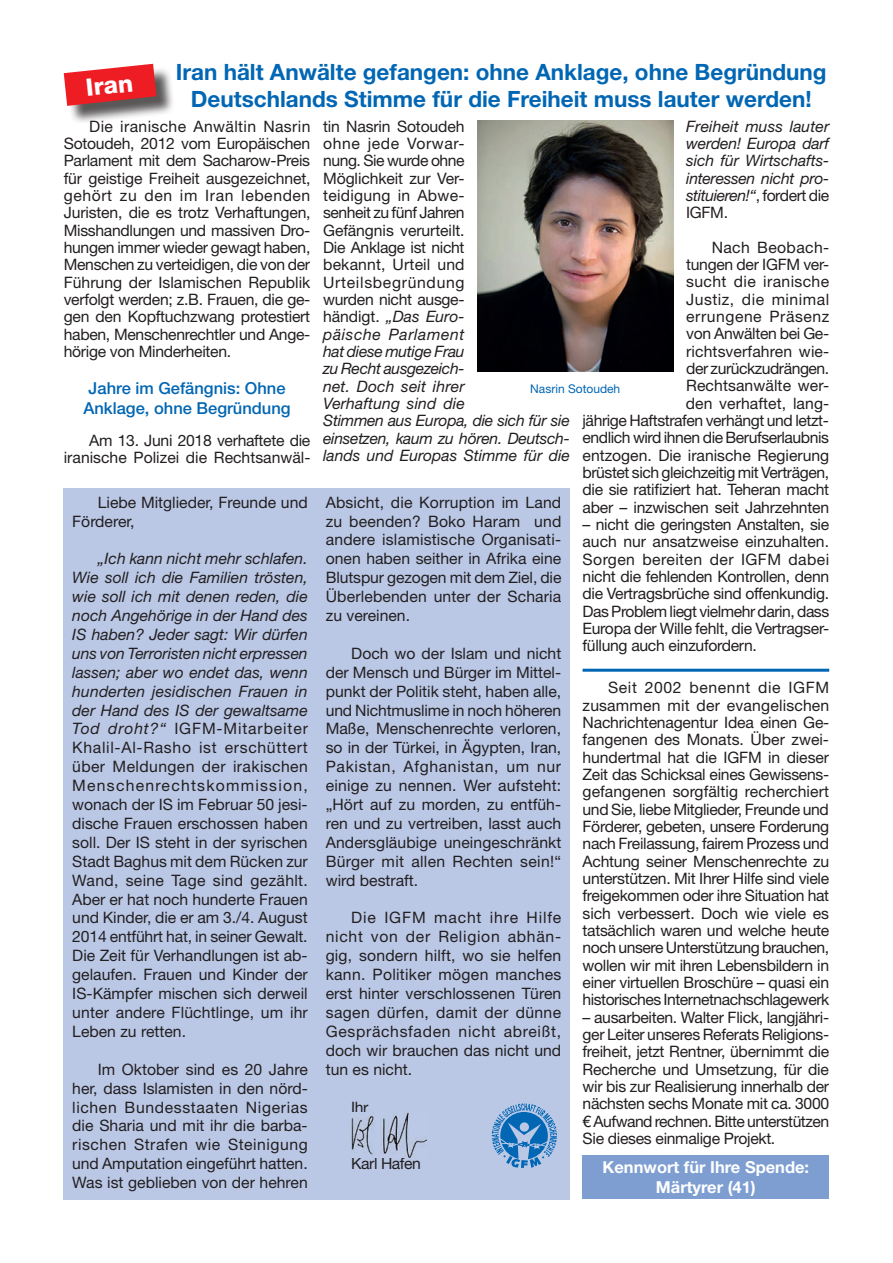
<style>
.page{position:relative;width:893px;height:1263px;background:#fff}
.page>*{position:absolute;margin:0;border:0;box-sizing:border-box;transform-origin:0 0}
.t1{font:800 24px "Helvetica Neue LT Std";color:#fff}
.t2{font:700 22.5px/27px "Helvetica Neue LT Std";color:#0166b3;text-align:center}
.t3{font:500 16.5px/19.8px "Helvetica Neue LT Std";color:#0166b3;text-align:center}
.t4{font:700 16.5px/19.8px "Helvetica Neue LT Std";color:#fff;text-align:center}
.t5{font:15.75px/17.4px "Helvetica Neue LT Std";letter-spacing:-.01em;color:#231f20;text-align:justify}
.t6{font:italic 15.75px/17.2px "Helvetica Neue LT Std";letter-spacing:-.02em;color:#231f20;text-align:justify}
.t7{font:15.75px "Helvetica Neue LT Std";letter-spacing:-.03em;color:#231f20}
.t8{font:12px "Helvetica Neue LT Std";color:#0166b3}
.s1{font-style:italic}
.s2{font-style:normal}
</style>
<div class="page">
<div style="left:66px;top:66px;width:119px;height:65px;background:#231f20;opacity:.75"></div>
<svg style="left:64px;top:64px;width:92px;height:42px;background:#df3f44"></svg>
<div style="left:64px;top:488px;width:506px;height:711px;background:#bac8e6"></div>
<svg style="left:492px;top:1103px;width:65px;height:65px"></svg>
<img style="left:352px;top:1113px;width:75px;height:44px">
<hr style="left:583px;top:669px;width:246px;height:3px;background:#0166b3">
<div style="left:583px;top:1156px;width:246px;height:43px;background:#7e9ed2"></div>
<img style="left:477px;top:121px;width:196px;height:250px">
<h1 class="t1" style="left:84px;top:73px;width:49px;rotate:-6deg">Iran</h1>
<h2 class="t2" style="left:176px;top:58px;width:652px">Iran hält Anwälte gefangen: ohne Anklage, ohne Begründung<br>Deutschlands Stimme für die Freiheit muss lauter werden!</h2>
<p class="t5" style="left:64px;top:117px;width:248px;text-indent:26px">Die iranische Anwältin Nasrin Sotoudeh, 2012 vom Europäischen Parlament mit dem Sacharow-Preis für geistige Freiheit ausgezeichnet, gehört zu den im Iran lebenden Juristen, die es trotz Verhaftungen, Misshandlungen und massiven Dro&shy;hungen immer wieder gewagt haben, Menschen zu verteidigen, die von der Führung der Islamischen Republik verfolgt werden; z.B. Frauen, die ge&shy;gen den Kopftuchzwang protestiert haben, Menschenrechtler und Ange&shy;hörige von Minderheiten.</p>
<p class="t3" style="left:83px;top:378px;width:209px">Jahre im Gefängnis: Ohne<br>Anklage, ohne Begründung</p>
<p class="t5" style="left:64px;top:431px;width:248px;text-align:right">Am 13. Juni 2018 verhaftete die iranische Polizei die Rechtsanwäl-</p>
<p class="t5" style="left:72px;top:492px;width:237px;line-height:18.9px;text-indent:26px">Liebe Mitglieder, Freunde und<br>Förderer,</p>
<p class="t5" style="left:72px;top:549px;width:237px;line-height:18.9px;text-indent:26px"><span class="s1">„Ich kann nicht mehr schlafen.<br>Wie soll ich die Familien trösten, wie soll ich mit denen reden, die noch Angehörige in der Hand des IS haben? Jeder sagt: Wir dürfen uns von Terroristen nicht erpressen lassen; aber wo endet das, wenn hunderten jesidischen Frauen in der Hand des IS der gewaltsame Tod droht?“</span> IGFM-Mitarbeiter Khalil-Al-Rasho ist erschüttert über Meldungen der irakischen Menschenrechtskommission, wonach der IS im Februar 50 jesi&shy;dische Frauen erschossen haben soll. Der IS steht in der syrischen Stadt Baghus mit dem Rücken zur Wand, seine Tage sind gezählt.<br>Aber er hat noch hunderte Frauen und Kinder, die er am 3./4. August 2014 entführt hat, in seiner Gewalt.<br>Die Zeit für Verhandlungen ist ab&shy;gelaufen. Frauen und Kinder der IS-Kämpfer mischen sich derweil unter andere Flüchtlinge, um ihr Leben zu retten.</p>
<p class="t5" style="left:72px;top:1059px;width:237px;line-height:18.9px;text-indent:26px">Im Oktober sind es 20 Jahre her, dass Islamisten in den nörd&shy;lichen Bundesstaaten Nigerias die Sharia und mit ihr die barba&shy;rischen Strafen wie Steinigung und Amputation eingeführt hatten.<br>Was ist geblieben von der hehren</p>
<p class="t5" style="left:323px;top:117px;width:248px;text-align:left">tin Nasrin Sotoudeh<br>ohne jede Vorwar-<br>nung. Sie wurde ohne<br>Möglichkeit zur Ver-<br>teidigung in Abwe-<br>senheit zu fünf Jahren<br>Gefängnis verurteilt.<br>Die Anklage ist nicht<br>bekannt, Urteil und<br>Urteilsbegründung<br>wurden nicht ausge-<br>händigt. <span class="s1">„Das Euro-<br>päische Parlament<br>hat diese mutige Frau<br>zu Recht ausgezeich-<br>net. Doch seit ihrer<br>Verhaftung sind die<br>Stimmen aus Europa, die sich für sie einsetzen, kaum zu hören. Deutsch&shy;lands und Europas Stimme für die</span></p>
<p class="t6" style="left:686px;top:117px;width:145px">Freiheit muss lauter werden! Europa darf sich für Wirtschafts&shy;interessen nicht pro&shy;stituieren!“<span class="s2">, fordert die IGFM.</span></p>
<p class="t5" style="left:583px;top:238px;width:248px;text-align:right">Nach Beobach-<br>tungen der IGFM ver-<br>sucht die iranische<br>Justiz, die minimal<br>errungene Präsenz<br>von Anwälten bei Ge&shy;richtsverfahren wie-<br>der zurückzudrängen.<br>Rechtsanwälte wer-<br>den verhaftet, lang-<br>jährige Haftstrafen verhängt und letzt&shy;endlich wird ihnen die Berufserlaubnis entzogen. Die iranische Regierung brüstet sich gleichzeitig mit Verträgen, die sie ratifiziert hat. Teheran macht aber – inzwischen seit Jahrzehnten</p>
<p class="t5" style="left:583px;top:515px;width:248px">– nicht die geringsten Anstalten, sie auch nur ansatzweise einzuhalten.<br>Sorgen bereiten der IGFM dabei nicht die fehlenden Kontrollen, denn die Vertragsbrüche sind offenkundig.<br>Das Problem liegt vielmehr darin, dass Europa der Wille fehlt, die Vertragser&shy;füllung auch einzufordern.</p>
<p class="t8" style="left:530px;top:381px;width:92px">Nasrin Sotoudeh</p>
<p class="t5" style="left:326px;top:492px;width:237px;line-height:18.9px">Absicht, die Korruption im Land zu beenden? Boko Haram und andere islamistische Organisati&shy;onen haben seither in Afrika eine Blutspur gezogen mit dem Ziel, die Überlebenden unter der Scharia zu vereinen.</p>
<p class="t5" style="left:326px;top:644px;width:237px;line-height:18.9px;text-indent:26px">Doch wo der Islam und nicht der Mensch und Bürger im Mittel&shy;punkt der Politik steht, haben alle, und Nichtmuslime in noch höheren Maße, Menschenrechte verloren, so in der Türkei, in Ägypten, Iran, Pakistan, Afghanistan, um nur einige zu nennen. Wer aufsteht: „Hört auf zu morden, zu entfüh&shy;ren und zu vertreiben, lasst auch Andersgläubige uneingeschränkt Bürger mit allen Rechten sein!“ wird bestraft.</p>
<p class="t5" style="left:326px;top:908px;width:237px;line-height:18.9px;text-indent:26px">Die IGFM macht ihre Hilfe nicht von der Religion abhän&shy;gig, sondern hilft, wo sie helfen kann. Politiker mögen manches erst hinter verschlossenen Türen sagen dürfen, damit der dünne Gesprächsfaden nicht abreißt, doch wir brauchen das nicht und tun es nicht.</p>
<p class="t5" style="left:351px;top:1098px;width:19px">Ihr</p>
<p class="t5" style="left:583px;top:679px;width:248px;text-indent:26px">Seit 2002 benennt die IGFM zusammen mit der evangelischen Nachrichtenagentur Idea einen Ge&shy;fangenen des Monats. Über zwei&shy;hundertmal hat die IGFM in dieser Zeit das Schicksal eines Gewissens&shy;gefangenen sorgfältig recherchiert und Sie, liebe Mitglieder, Freunde und Förderer, gebeten, unsere Forderung nach Freilassung, fairem Prozess und Achtung seiner Menschenrechte zu unterstützen. Mit Ihrer Hilfe sind viele freigekommen oder ihre Situation hat sich verbessert. Doch wie viele es tatsächlich waren und welche heute noch unsere Unterstützung brauchen, wollen wir mit ihren Lebensbildern in einer virtuellen Broschüre – quasi ein historisches Internetnachschlagewerk</p>
<p class="t5" style="left:583px;top:1008px;width:248px">– ausarbeiten. Walter Flick, langjähri&shy;ger Leiter unseres Referats Religions&shy;freiheit, jetzt Rentner, übernimmt die Recherche und Umsetzung, für die wir bis zur Realisierung innerhalb der nächsten sechs Monate mit ca. 3000 € Aufwand rechnen. Bitte unterstützen Sie dieses einmalige Projekt.</p>
<p class="t7" style="left:351px;top:1154px;width:71px">Karl Hafen</p>
<p class="t4" style="left:603px;top:1157px;width:208px">Kennwort für Ihre Spende:<br>Märtyrer (41)</p>
</div>
